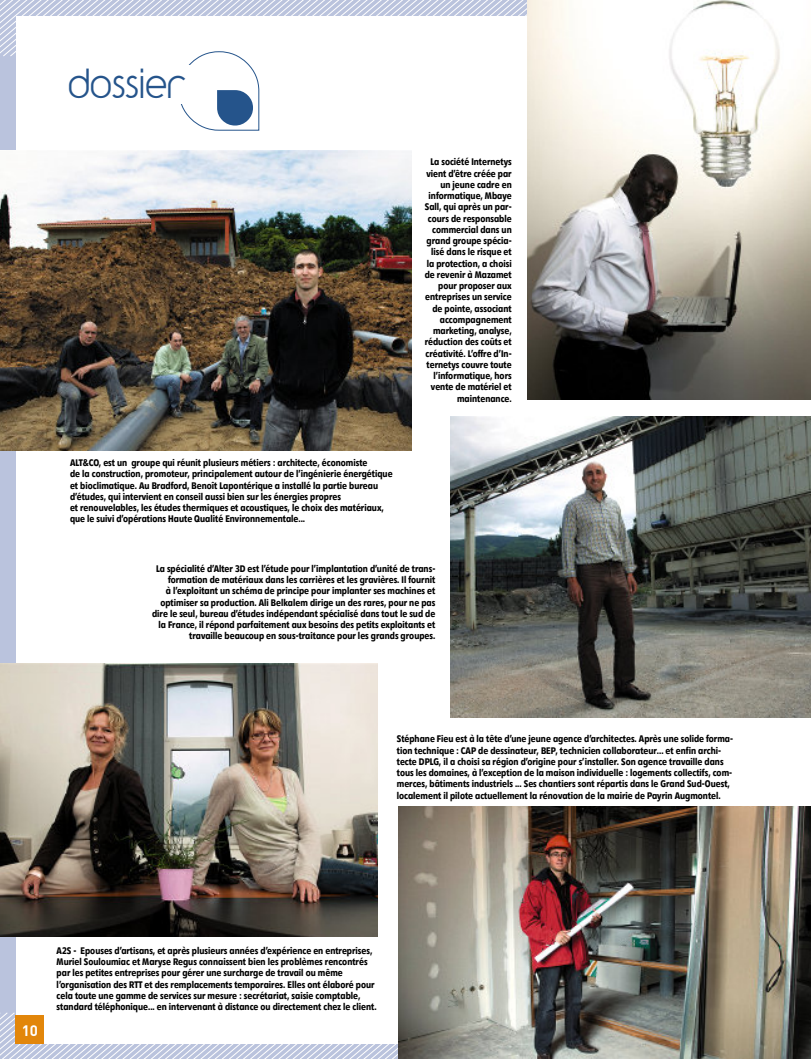
<style>
.page{position:relative;width:811px;height:1059px;background:#fff}
.page>*{position:absolute;margin:0;border:0;box-sizing:border-box;transform-origin:0 0}
.t1{font:35px "Y2 K Neophyte";color:#25548b}
.t2{font:700 15px "DIN";color:#fff}
.t3{font:500 10px/11.2px "Diamanti Condensed EF";color:#000}
</style>
<div class="page">
<img style="left:527px;top:131px;width:284px;height:268px">
<img style="left:451px;top:417px;width:360px;height:301px">
<img style="left:398px;top:807px;width:413px;height:205px">
<img style="left:0;top:664px;width:378px;height:273px">
<img style="left:0;top:150px;width:411px;height:300px">
<svg style="left:0;top:0;width:811px;height:131px"></svg>
<svg style="left:0;top:1012px;width:811px;height:47px"></svg>
<h1 class="t1" style="left:69px;top:60px;width:118px">dossier</h1>
<p class="t3" style="left:70px;top:458px;width:324px">ALT&amp;CO, est un groupe qui réunit plusieurs métiers : architecte, économiste<br>de la construction, promoteur, principalement autour de l’ingénierie énergétique et bioclimatique. Au Bradford, Benoît Lapontérique a installé la partie bureau d’études, qui intervient en conseil aussi bien sur les énergies propres<br>et renouvelables, les études thermiques et acoustiques, le choix des matériaux, que le suivi d’opérations Haute Qualité Environnementale...</p>
<p class="t3" style="left:425px;top:157px;width:88px;text-align:right">La société Internetys vient d’être créée par un jeune cadre en informatique, Mbaye<br>Sall, qui après un par&shy;cours de responsable commercial dans un grand groupe spécia&shy;lisé dans le risque et la protection, a choisi de revenir à Mazamet pour proposer aux entreprises un service de pointe, associant accompagnement marketing, analyse, réduction des coûts et créativité. L’offre d’In&shy;ternetys couvre toute l’informatique, hors vente de matériel et maintenance.</p>
<p class="t3" style="left:152px;top:564px;width:285px;text-align:right">La spécialité d’Alter 3D est l’étude pour l’implantation d’unité de trans&shy;formation de matériaux dans les carrières et les gravières. Il fournit<br>à l’exploitant un schéma de principe pour implanter ses machines et optimiser sa production. Ali Belkalem dirige un des rares, pour ne pas dire le seul, bureau d’études indépendant spécialisé dans tout le sud de la France, il répond parfaitement aux besoins des petits exploitants et travaille beaucoup en sous-traitance pour les grands groupes.</p>
<p class="t3" style="left:397px;top:734px;width:338px">Stéphane Fieu est à la tête d’une jeune agence d’architectes. Après une solide forma&shy;tion technique : CAP de dessinateur, BEP, technicien collaborateur... et enfin archi&shy;tecte DPLG, il a choisi sa région d’origine pour s’installer. Son agence travaille dans tous les domaines, à l’exception de la maison individuelle : logements collectifs, com&shy;merces, bâtiments industriels ... Ses chantiers sont répartis dans le Grand Sud-Ouest, localement il pilote actuellement la rénovation de la mairie de Payrin Augmontel.</p>
<h2 class="t2" style="left:22px;top:1022px;width:18px">10</h2>
<p class="t3" style="left:57px;top:946px;width:321px">A2S - Epouses d’artisans, et après plusieurs années d’expérience en entreprises, Muriel Souloumiac et Maryse Regus connaissent bien les problèmes rencontrés par les petites entreprises pour gérer une surcharge de travail ou même l’organisation des RTT et des remplacements temporaires. Elles ont élaboré pour cela toute une gamme de services sur mesure : secrétariat, saisie comptable, standard téléphonique... en intervenant à distance ou directement chez le client.</p>
</div>
